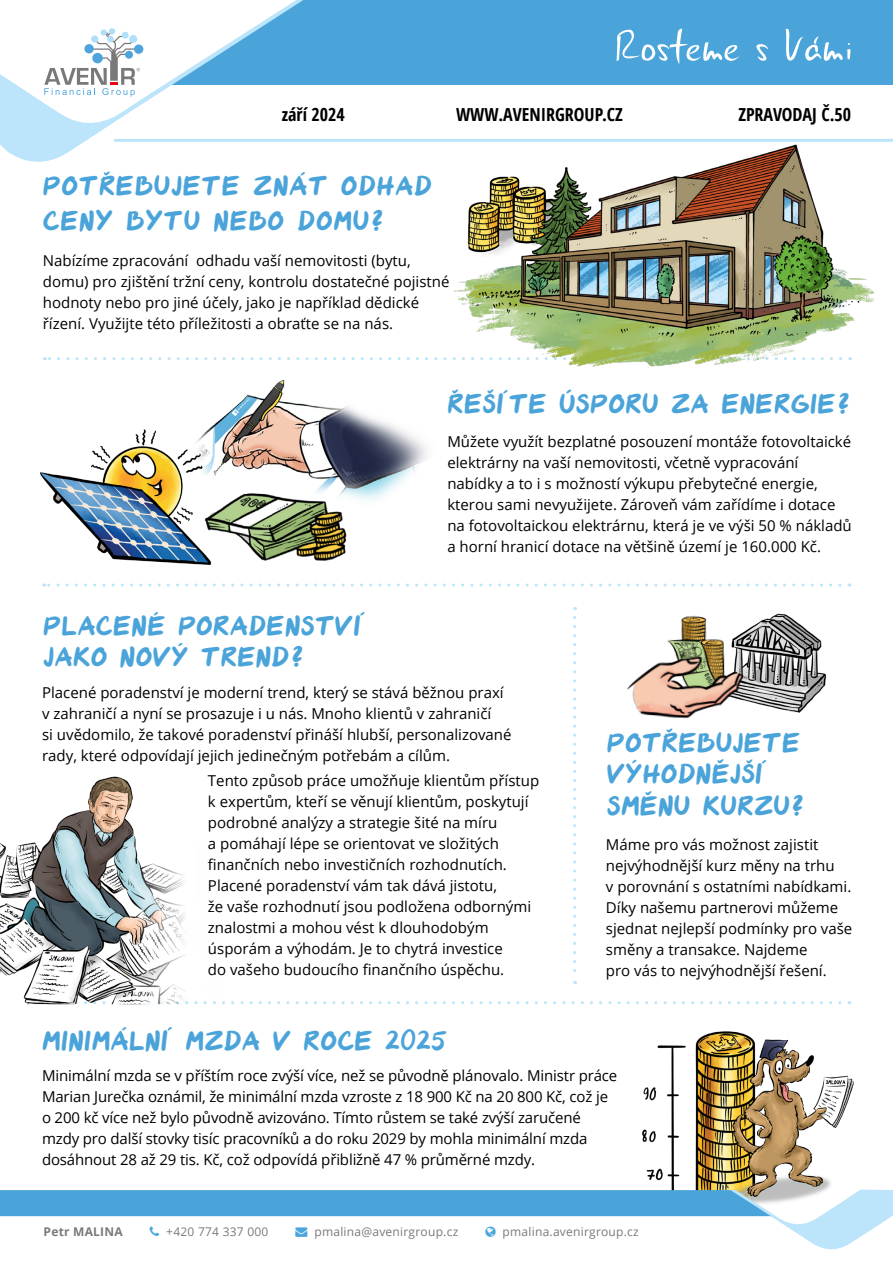
<style>
.page{position:relative;width:893px;height:1263px;background:#fff}
.page>*{position:absolute;margin:0;border:0;box-sizing:border-box;transform-origin:0 0}
.t1{font:36px/31.5px "Avenir Font";letter-spacing:-.01em;color:#4aa4da}
.t2{font:700 condensed 18px "Open Sans";color:#000}
.t3{font:15px/21px "Open Sans";color:#000}
.t4{font:12px "Open Sans";letter-spacing:.02em;color:#797979}
.t5{font:700 12px "Open Sans";letter-spacing:.02em;color:#797979}
.s1{color:#49a5db}
</style>
<div class="page">
<img style="left:642px;top:1044px;width:54px;height:145px">
<img style="left:696px;top:1001px;width:158px;height:188px">
<div style="left:22px;top:0;width:871px;height:85px;background:#4aa4da"></div>
<svg style="left:0;top:0;width:328px;height:162px"></svg>
<svg style="left:617px;top:29px;width:123px;height:35px"></svg>
<svg style="left:756px;top:44px;width:12px;height:17px"></svg>
<svg style="left:786px;top:29px;width:64px;height:32px"></svg>
<hr style="left:115px;top:139px;width:778px;height:3px;background:#bce4fa">
<svg style="left:0;top:0;width:302px;height:129px"></svg>
<img style="left:217px;top:379px;width:210px;height:122px">
<img style="left:40px;top:422px;width:177px;height:165px">
<svg style="left:44px;top:583px;width:796px;height:3px"></svg>
<svg style="left:573px;top:617px;width:3px;height:367px"></svg>
<svg style="left:223px;top:1001px;width:617px;height:3px"></svg>
<svg style="left:44px;top:357px;width:403px;height:3px"></svg>
<img style="left:447px;top:138px;width:439px;height:229px">
<img style="left:731px;top:613px;width:96px;height:100px">
<img style="left:203px;top:491px;width:145px;height:74px">
<img style="left:667px;top:615px;width:57px;height:29px">
<img style="left:627px;top:644px;width:122px;height:75px">
<img style="left:0;top:776px;width:223px;height:228px">
<svg style="left:0;top:1189px;width:893px;height:61px"></svg>
<p class="t2" style="left:282px;top:101px;width:65px">září 2024</p>
<p class="t2" style="left:456px;top:101px;width:168px">WWW.AVENIRGROUP.CZ</p>
<p class="t2" style="left:738px;top:101px;width:114px">ZPRAVODAJ Č.50</p>
<h1 class="t1" style="left:43px;top:170px;width:391px;line-height:34.5px">POTŘEBUJETE ZNÁT ODHAD<br>CENY BYTU NEBO DOMU?</h1>
<p class="t3" style="left:43px;top:250px;width:408px">Nabízíme zpracování odhadu vaší nemovitosti (bytu, domu) pro zjištění tržní ceny, kontrolu dostatečné pojistné hodnoty nebo pro jiné účely, jako je například dědické řízení. Využijte této příležitosti a obraťte se na nás.</p>
<h1 class="t1" style="left:447px;top:389px;width:405px">ŘEŠÍTE ÚSPORU ZA ENERGIE?</h1>
<h1 class="t1" style="left:43px;top:611px;width:324px">PLACENÉ PORADENSTVÍ<br>JAKO NOVÝ TREND?</h1>
<p class="t3" style="left:447px;top:431px;width:406px">Můžete využít bezplatné posouzení montáže fotovoltaické elektrárny na vaší nemovitosti, včetně vypracování nabídky a to i s možností výkupu přebytečné energie, kterou sami nevyužijete. Zároveň vám zařídíme i dotace na fotovoltaickou elektrárnu, která je ve výši 50 % nákladů a horní hranicí dotace na většině území je 160.000 Kč.</p>
<p class="t3" style="left:42px;top:682px;width:471px">Placené poradenství je moderní trend, který se stává běžnou praxí v zahraničí a nyní se prosazuje i u nás. Mnoho klientů v zahraničí<br>si uvědomilo, že takové poradenství přináší hlubší, personalizované rady, které odpovídají jejich jedinečným potřebám a cílům.</p>
<p class="t3" style="left:208px;top:770px;width:333px">Tento způsob práce umožňuje klientům přístup k expertům, kteří se věnují klientům, poskytují podrobné analýzy a strategie šité na míru<br>a pomáhají lépe se orientovat ve složitých finančních nebo investičních rozhodnutích.<br>Placené poradenství vám tak dává jistotu,<br>že vaše rozhodnutí jsou podložena odbornými znalostmi a mohou vést k dlouhodobým úsporám a výhodám. Je to chytrá investice<br>do vašeho budoucího finančního úspěchu.</p>
<h1 class="t1" style="left:42px;top:1026px;width:407px">MINIMÁLNÍ MZDA V ROCE 2025</h1>
<h1 class="t1" style="left:606px;top:728px;width:200px">POTŘEBUJETE<br>VÝHODNĚJŠÍ<br>SMĚNU KURZU?</h1>
<p class="t3" style="left:606px;top:834px;width:248px">Máme pro vás možnost zajistit nejvýhodnější kurz měny na trhu<br>v porovnání s ostatními nabídkami.<br>Díky našemu partnerovi můžeme sjednat nejlepší podmínky pro vaše směny a transakce. Najdeme<br>pro vás to nejvýhodnější řešení.</p>
<p class="t3" style="left:42px;top:1065px;width:577px">Minimální mzda se v příštím roce zvýší více, než se původně plánovalo. Ministr práce Marian Jurečka oznámil, že minimální mzda vzroste z 18 900 Kč na 20 800 Kč, což je o 200 kč více než bylo původně avizováno. Tímto růstem se také zvýší zaručené mzdy pro další stovky tisíc pracovníků a do roku 2029 by mohla minimální mzda dosáhnout 28 až 29 tis. Kč, což odpovídá přibližně 47 % průměrné mzdy.</p>
<p class="t5" style="left:44px;top:1223px;width:81px">Petr MALINA</p>
<p class="t4" style="left:166px;top:1223px;width:104px">+420 774 337 000</p>
<p class="t4" style="left:296px;top:1223px;width:164px"><span class="s1">→</span> pmalina@avenirgroup.cz</p>
<p class="t4" style="left:503px;top:1223px;width:138px">pmalina.avenirgroup.cz</p>
</div>
